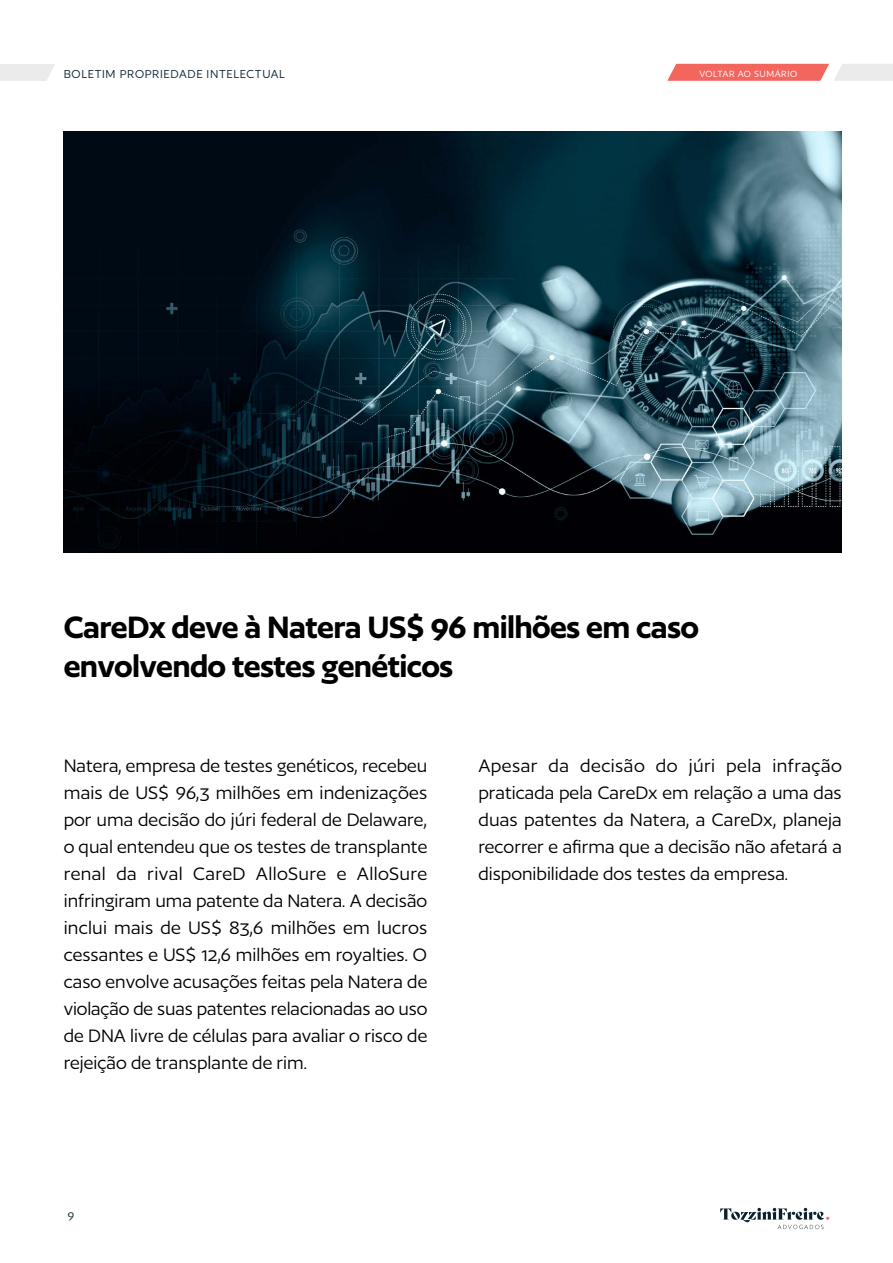
<style>
.page{position:relative;width:893px;height:1263px;background:#fff}
.page>*{position:absolute;margin:0;border:0;box-sizing:border-box;transform-origin:0 0}
.t1{font:600 36px/39px "Author";letter-spacing:-.02em;color:#000}
.t2{font:21px/27px "Author";color:#000;text-align:justify}
.t3{font:13.5px "Author";letter-spacing:.05em;color:#0b2430}
.t4{font:10.5px "Author";letter-spacing:.05em;color:#fff}
</style>
<div class="page">
<svg style="left:720px;top:1208px;width:109px;height:21px"></svg>
<svg style="left:0;top:64px;width:55px;height:17px"></svg>
<svg style="left:667px;top:64px;width:226px;height:17px;background:#f1938e"></svg>
<img style="left:64px;top:132px;width:778px;height:421px">
<p class="t3" style="left:64px;top:67px;width:223px">BOLETIM PROPRIEDADE INTELECTUAL</p>
<p class="t4" style="left:699px;top:68px;width:99px">VOLTAR AO SUMÁRIO</p>
<h1 class="t1" style="left:64px;top:607px;width:637px">CareDx deve à Natera US$ 96 milhões em caso envolvendo testes genéticos</h1>
<p class="t2" style="left:64px;top:752px;width:365px">Natera, empresa de testes genéticos, recebeu mais de US$ 96,3 milhões em indenizações por uma decisão do júri federal de Delaware, o qual entendeu que os testes de transplante renal da rival CareD AlloSure e AlloSure infringiram uma patente da Natera. A decisão inclui mais de US$ 83,6 milhões em lucros cessantes e US$ 12,6 milhões em royalties. O caso envolve acusações feitas pela Natera de violação de suas patentes relacionadas ao uso de DNA livre de células para avaliar o risco de rejeição de transplante de rim.</p>
<p class="t2" style="left:478px;top:752px;width:365px">Apesar da decisão do júri pela infração praticada pela CareDx em relação a uma das duas patentes da Natera, a CareDx, planeja recorrer e afirma que a decisão não afetará a disponibilidade dos testes da empresa.</p>
<p class="t3" style="left:68px;top:1209px;width:8px">9</p>
</div>
